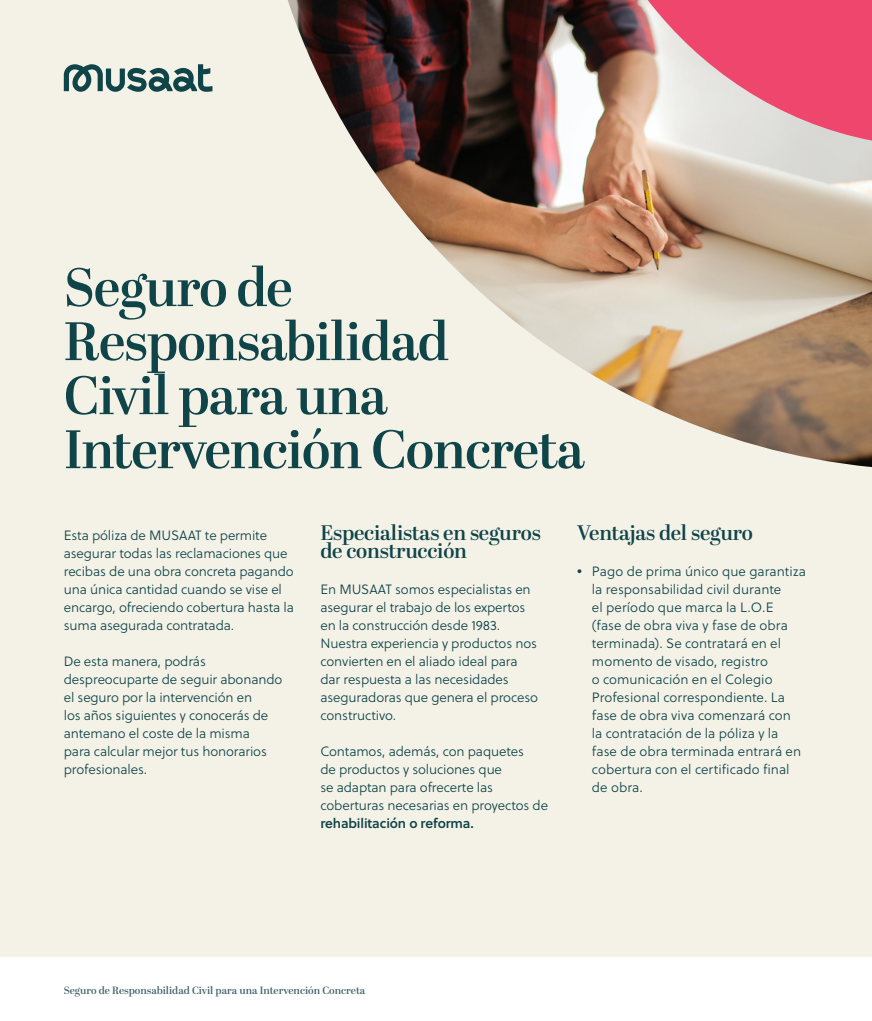
<style>
.page{position:relative;width:872px;height:1021px;background:#fff}
.page>*{position:absolute;margin:0;border:0;box-sizing:border-box;transform-origin:0 0}
.t1{font:600 54px/54px "Abril Display";letter-spacing:-.02em;color:#0f4449}
.t2{font:600 21px/18px "Abril Display";letter-spacing:-.01em;color:#0f4449}
.t3{font:13.5px/18px "Soleil Lt";letter-spacing:-.01em;color:#0f4449}
.t4{font:600 13.5px "Soleil";letter-spacing:-.01em;color:#0f4449}
.t5{font:600 10.5px "Abril Display";color:#416469}
.s1{font-size:16.5px}
</style>
<div class="page">
<div style="left:0;top:0;width:872px;height:965px;background:#f4f2e7"></div>
<div style="left:0;top:957px;width:872px;height:63px;background:#fff"></div>
<img style="left:288px;top:0;width:584px;height:467px">
<svg style="left:64px;top:64px;width:148px;height:28px"></svg>
<h1 class="t1" style="left:64px;top:263px;width:523px">Seguro de<br>Responsabilidad<br>Civil para una<br>Intervención Concreta</h1>
<p class="t3" style="left:64px;top:527px;width:232px">Esta póliza de MUSAAT te permite asegurar todas las reclamaciones que recibas de una obra concreta pagando una única cantidad cuando se vise el encargo, ofreciendo cobertura hasta la suma asegurada contratada.</p>
<p class="t3" style="left:64px;top:653px;width:220px">De esta manera, podrás despreocuparte de seguir abonando el seguro por la intervención en<br>los años siguientes y conocerás de antemano el coste de la misma<br>para calcular mejor tus honorarios profesionales.</p>
<h2 class="t2" style="left:320px;top:525px;width:222px">Especialistas en seguros de construcción</h2>
<p class="t3" style="left:320px;top:581px;width:219px">En MUSAAT somos especialistas en asegurar el trabajo de los expertos en la construcción desde 1983.<br>Nuestra experiencia y productos nos convierten en el aliado ideal para dar respuesta a las necesidades aseguradoras que genera el proceso constructivo.</p>
<p class="t3" style="left:320px;top:743px;width:229px">Contamos, además, con paquetes<br>de productos y soluciones que<br>se adaptan para ofrecerte las coberturas necesarias en proyectos de</p>
<p class="t4" style="left:320px;top:813px;width:155px">rehabilitación o reforma.</p>
<h2 class="t2" style="left:577px;top:525px;width:177px">Ventajas del seguro</h2>
<p class="t3" style="left:592px;top:563px;width:215px;text-indent:-15px"><span class="s1">•</span> Pago de prima único que garantiza la responsabilidad civil durante<br>el período que marca la L.O.E (fase de obra viva y fase de obra terminada). Se contratará en el momento de visado, registro<br>o comunicación en el Colegio<br>Profesional correspondiente. La fase de obra viva comenzará con<br>la contratación de la póliza y la fase de obra terminada entrará en cobertura con el certificado final de obra.</p>
<p class="t5" style="left:64px;top:983px;width:303px">Seguro de Responsabilidad Civil para una Intervención Concreta</p>
</div>
